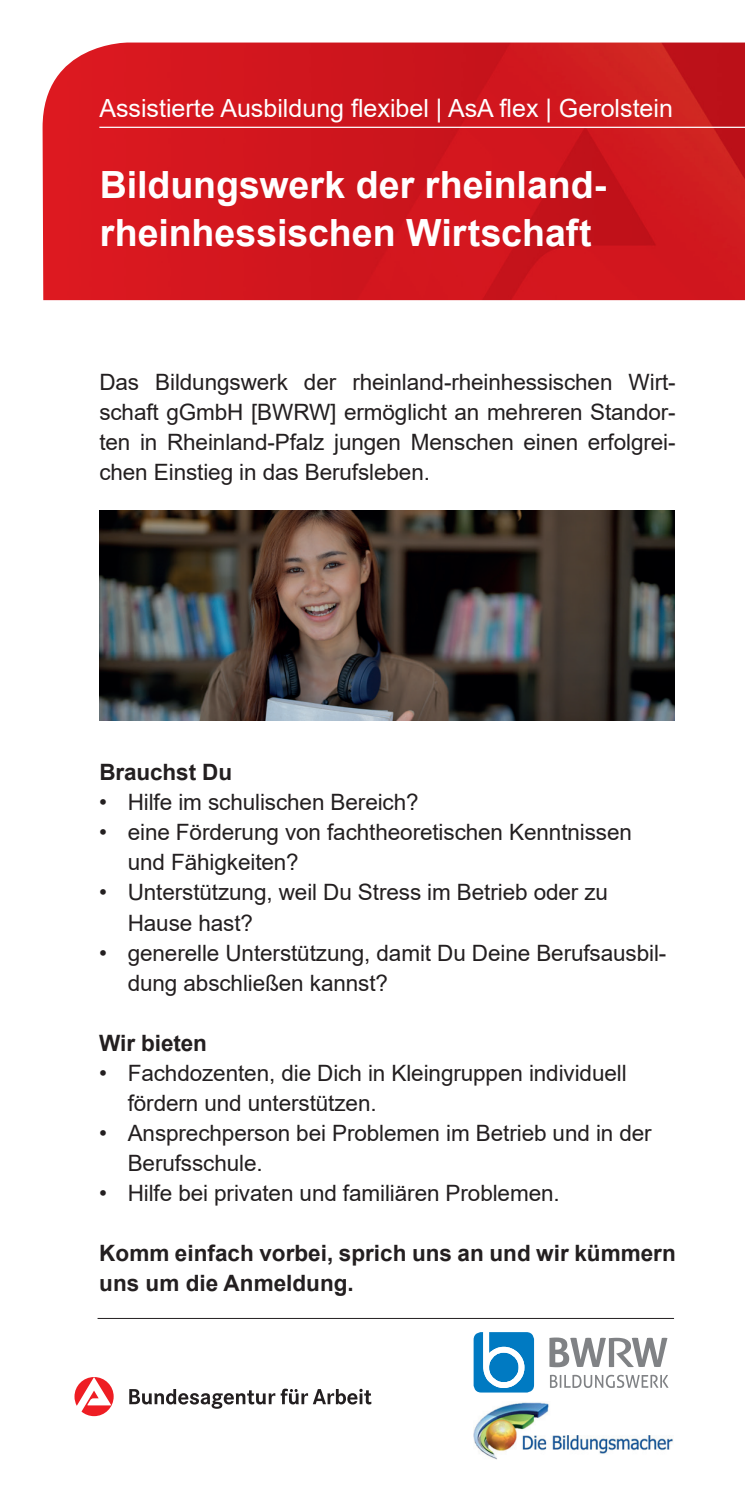
<style>
.page{position:relative;width:745px;height:1489px;background:#fff}
.page>*{position:absolute;margin:0;border:0;box-sizing:border-box;transform-origin:0 0}
.Headline{font:700 37.5px "Arial";color:#fff}
.Skyline__Subheadline{font:25px "Arial";color:#fff}
.Rückseite_Herausgebertext{font:22.5px/30px "Arial";letter-spacing:-.005em;color:#231f20}
.Rückseite_Herausgebertext-2{font:700 22.5px/30px "Arial";color:#231f20}
</style>
<div class="page">
<hr style="left:97px;top:1317px;width:576px;height:1px;background:#231f20">
<img style="left:43px;top:43px;width:701px;height:257px">
<hr style="left:99px;top:127px;width:645px;height:1px;background:#fff">
<svg style="left:129px;top:1388px;width:242px;height:20px"></svg>
<svg style="left:74px;top:1377px;width:40px;height:38px"></svg>
<svg style="left:550px;top:1374px;width:118px;height:13px"></svg>
<svg style="left:473px;top:1332px;width:60px;height:60px"></svg>
<svg style="left:549px;top:1337px;width:118px;height:30px"></svg>
<img style="left:99px;top:510px;width:574px;height:210px">
<img style="left:473px;top:1402px;width:200px;height:57px">
<p class="Skyline__Subheadline" style="left:99px;top:91px;width:574px">Assistierte Ausbildung flexibel | AsA flex | Gerolstein</p>
<p class="Headline" style="left:100px;top:158px;width:507px">Bildungswerk der rheinland-</p>
<p class="Headline" style="left:100px;top:206px;width:493px">rheinhessischen Wirtschaft</p>
<p class="Rückseite_Herausgebertext" style="left:99px;top:367px;width:577px;text-align:justify">Das Bildungswerk der rheinland-rheinhessischen Wirt&shy;schaft gGmbH [BWRW] ermöglicht an mehreren Standor&shy;ten in Rheinland-Pfalz jungen Menschen einen erfolgrei&shy;chen Einstieg in das Berufsleben.</p>
<p class="Rückseite_Herausgebertext-2" style="left:99px;top:757px;width:134px">Brauchst Du</p>
<p class="Rückseite_Herausgebertext" style="left:99px;top:787px;width:321px">• Hilfe im schulischen Bereich?</p>
<p class="Rückseite_Herausgebertext" style="left:128px;top:817px;width:505px;text-indent:-28px">• eine Förderung von fachtheoretischen Kenntnissen und Fähigkeiten?</p>
<p class="Rückseite_Herausgebertext" style="left:128px;top:877px;width:481px;text-indent:-28px">• Unterstützung, weil Du Stress im Betrieb oder zu<br>Hause hast?</p>
<p class="Rückseite_Herausgebertext" style="left:128px;top:937px;width:540px;text-indent:-28px">• generelle Unterstützung, damit Du Deine Berufsausbil&shy;dung abschließen kannst?</p>
<p class="Rückseite_Herausgebertext-2" style="left:99px;top:1027px;width:109px">Wir bieten</p>
<p class="Rückseite_Herausgebertext" style="left:128px;top:1057px;width:500px;text-indent:-28px">• Fachdozenten, die Dich in Kleingruppen individuell fördern und unterstützen.</p>
<p class="Rückseite_Herausgebertext" style="left:128px;top:1117px;width:525px;text-indent:-28px">• Ansprechperson bei Problemen im Betrieb und in der<br>Berufsschule.</p>
<p class="Rückseite_Herausgebertext" style="left:99px;top:1177px;width:461px">• Hilfe bei privaten und familiären Problemen.</p>
<p class="Rückseite_Herausgebertext-2" style="left:99px;top:1237px;width:577px">Komm einfach vorbei, sprich uns an und wir kümmern uns um die Anmeldung.</p>
</div>
